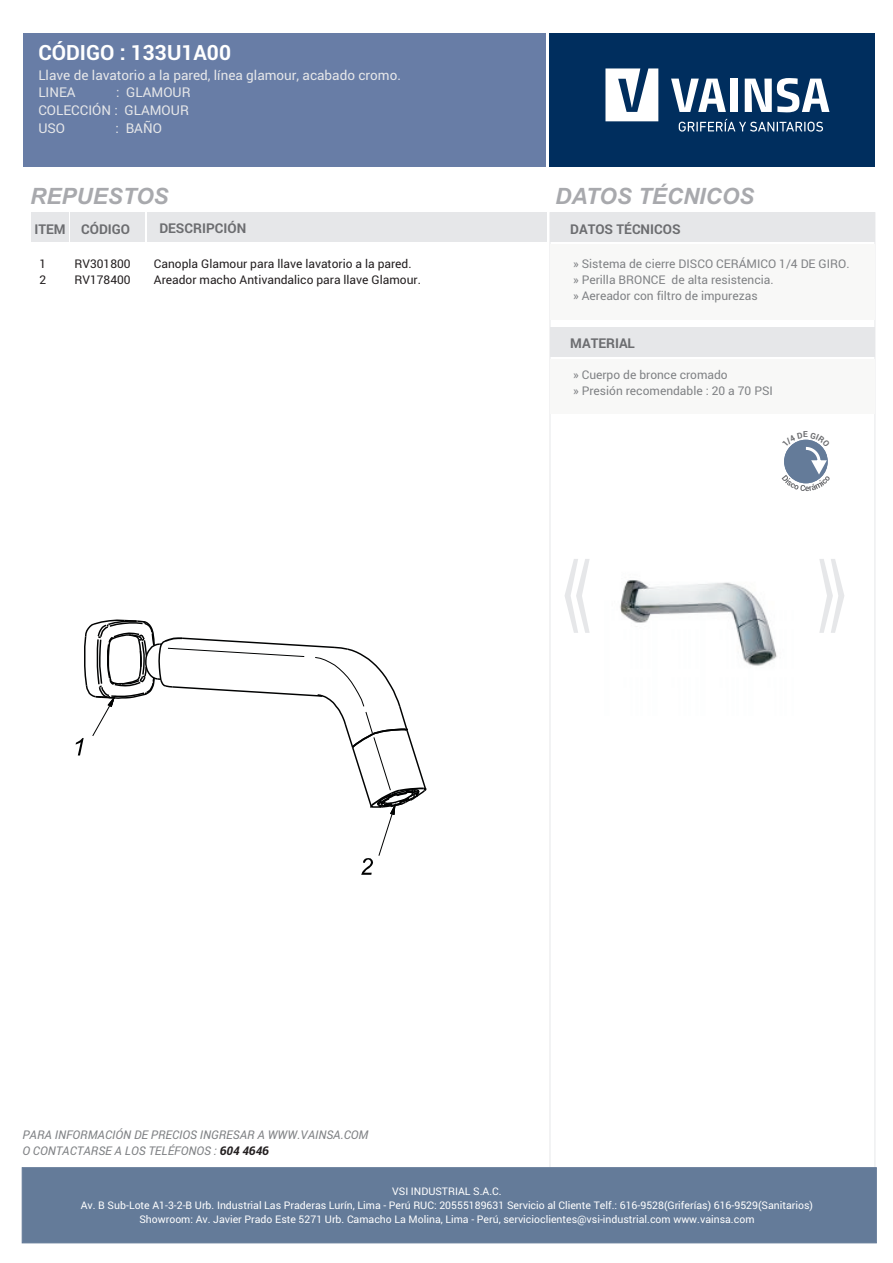
<style>
.page{position:relative;width:893px;height:1263px;background:#fff}
.page>*{position:absolute;margin:0;border:0;box-sizing:border-box;transform-origin:0 0}
.t1{font:166.2px "Arial";color:#e6e7e9;scale:.36 1}
.t2{font:italic 700 22.5px "Arial";color:#a8a9ad}
.t3{font:700 21px "Roboto";color:#fff}
.t4{font:13.5px/17.9px "Roboto";color:#e6e7e9}
.t5{font:700 13.5px "Roboto";color:#6c6d70}
.t6{font:12px/15.9px "Roboto";color:#808285}
.t7{font:12px "Roboto";color:#231f20}
.t8{font:italic 12px/15.9px "Roboto";color:#808285}
.t9{font:10.5px/13.8px "Roboto";color:#fff;text-align:center}
.s1{font-weight:700;color:#231f20}
</style>
<div class="page">
<div style="left:147px;top:213px;width:400px;height:29px;background:#e6e7e9"></div>
<div style="left:71px;top:213px;width:74px;height:29px;background:#e6e7e9"></div>
<div style="left:32px;top:213px;width:37px;height:29px;background:#e6e7e9"></div>
<div style="left:550px;top:213px;width:325px;height:29px;background:#e6e7e9"></div>
<div style="left:549px;top:34px;width:326px;height:133px;background:#002e5e"></div>
<svg style="left:605px;top:68px;width:53px;height:53px"></svg>
<svg style="left:671px;top:79px;width:55px;height:33px"></svg>
<div style="left:730px;top:79px;width:8px;height:33px;background:#fff"></div>
<svg style="left:745px;top:78px;width:84px;height:34px"></svg>
<svg style="left:679px;top:119px;width:144px;height:13px"></svg>
<div style="left:23px;top:34px;width:522px;height:133px;background:#687da6"></div>
<div style="left:550px;top:244px;width:325px;height:76px;background:#f8f8f7"></div>
<div style="left:550px;top:327px;width:325px;height:30px;background:#e6e7e9"></div>
<div style="left:550px;top:359px;width:325px;height:54px;background:#f8f8f7"></div>
<div style="left:22px;top:1167px;width:855px;height:76px;background:#647b99"></div>
<img style="left:620px;top:580px;width:157px;height:86px">
<svg style="left:76px;top:619px;width:351px;height:256px"></svg>
<svg style="left:782px;top:439px;width:48px;height:52px"></svg>
<h3 class="t3" style="left:38px;top:38px;width:194px">CÓDIGO : 133U1A00</h3>
<p class="t4" style="left:38px;top:65px;width:364px">Llave de lavatorio a la pared, línea glamour, acabado cromo.<br>LINEA</p>
<p class="t4" style="left:38px;top:83px;width:154px;text-indent:78px">: GLAMOUR<br>COLECCIÓN : GLAMOUR<br>USO</p>
<p class="t4" style="left:116px;top:119px;width:48px">: BAÑO</p>
<h2 class="t2" style="left:30px;top:187px;width:140px">REPUESTOS</h2>
<p class="t5" style="left:34px;top:219px;width:97px">ITEM CÓDIGO</p>
<p class="t5" style="left:159px;top:219px;width:88px">DESCRIPCIÓN</p>
<p class="t7" style="left:39px;top:256px;width:8px">1</p>
<p class="t7" style="left:75px;top:256px;width:58px">RV301800</p>
<p class="t7" style="left:154px;top:256px;width:259px">Canopla Glamour para llave lavatorio a la pared.</p>
<p class="t7" style="left:39px;top:272px;width:8px">2</p>
<p class="t7" style="left:75px;top:272px;width:58px">RV178400</p>
<p class="t7" style="left:154px;top:272px;width:268px">Areador macho Antivandalico para llave Glamour.</p>
<h2 class="t2" style="left:555px;top:187px;width:201px">DATOS TÉCNICOS</h2>
<p class="t5" style="left:570px;top:219px;width:112px">DATOS TÉCNICOS</p>
<p class="t6" style="left:573px;top:256px;width:278px">» Sistema de cierre DISCO CERÁMICO 1/4 DE GIRO. » Perilla BRONCE de alta resistencia.<br>» Aereador con filtro de impurezas</p>
<p class="t5" style="left:570px;top:334px;width:66px">MATERIAL</p>
<p class="t6" style="left:573px;top:366px;width:201px">» Cuerpo de bronce cromado<br>» Presión recomendable : 20 a 70 PSI</p>
<h1 class="t1" style="left:815px;top:518px;width:94px">»</h1>
<p class="t8" style="left:22px;top:1126px;width:348px">PARA INFORMACIÓN DE PRECIOS INGRESAR A WWW.VAINSA.COM<br>O CONTACTARSE A LOS TELÉFONOS : <span class="s1">604 4646</span></p>
<p class="t9" style="left:81px;top:1184px;width:734px">VSI INDUSTRIAL S.A.C.<br>Av. B Sub-Lote A1-3-2-B Urb. Industrial Las Praderas Lurín, Lima - Perú RUC: 20555189631 Servicio al Cliente Telf.: 616-9528(Griferías) 616-9529(Sanitarios)<br>Showroom: Av. Javier Prado Este 5271 Urb. Camacho La Molina, Lima - Perú, servicioclientes@vsi-industrial.com www.vainsa.com</p>
</div>
